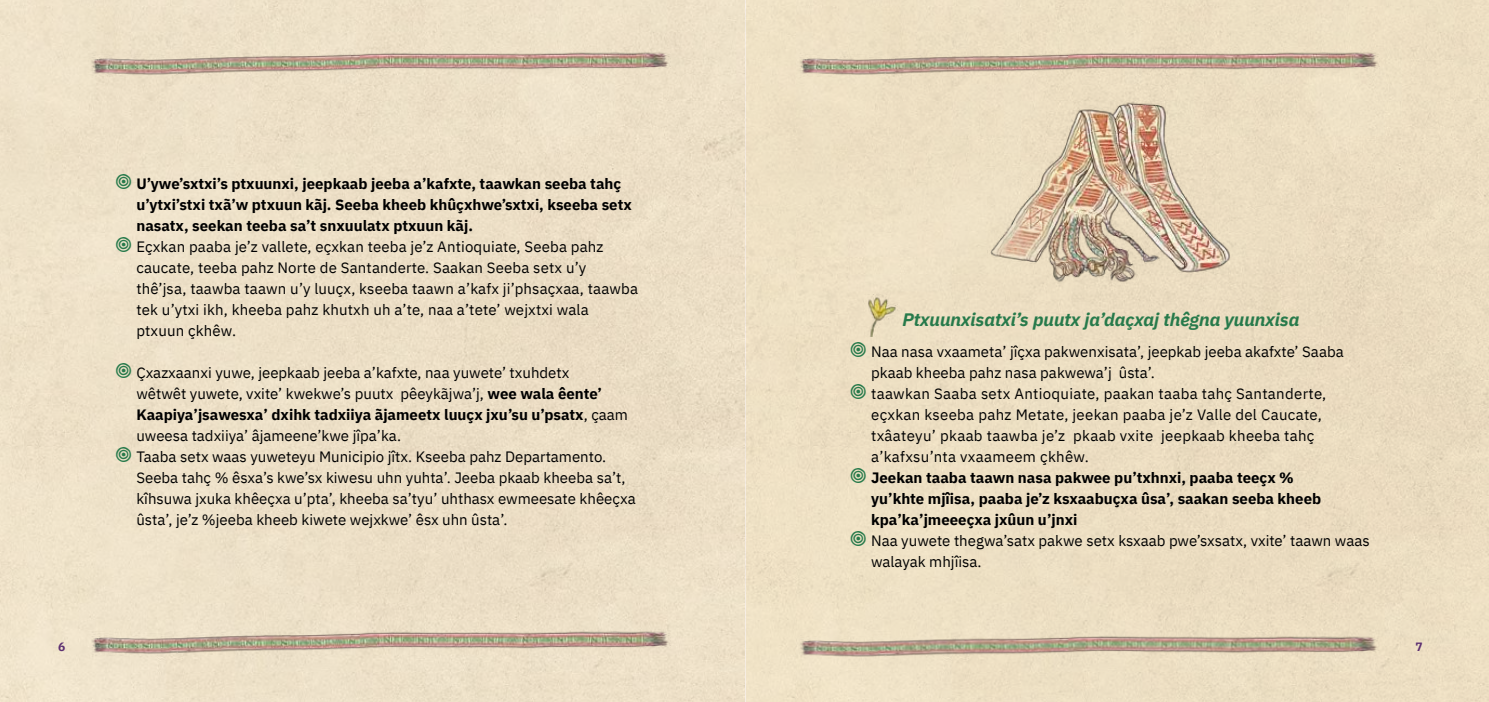
<style>
.page{position:relative;width:1489px;height:702px;background:#fff}
.page>*{position:absolute;margin:0;border:0;box-sizing:border-box;transform-origin:0 0}
.t1{font:italic 700 18px "IBM Plex Sans";color:#277a4b}
.t2{font:15px/21px "IBM Plex Sans";color:#000}
.t3{font:700 15px/21px "IBM Plex Sans";color:#000}
.t4{font:15px/21px "IBM Plex Sans";letter-spacing:.02em;color:#000}
.t5{font:700 12px "IBM Plex Sans";color:#5c2f71}
.s1{font-weight:700}
</style>
<div class="page">
<div style="left:745px;top:0;width:743px;height:702px;background:#eddec2"></div>
<div style="left:0;top:0;width:744px;height:702px;background:#ede0c7"></div>
<img style="left:88px;top:622px;width:581px;height:37px">
<img style="left:91px;top:44px;width:579px;height:36px">
<img style="left:800px;top:625px;width:577px;height:39px">
<img style="left:800px;top:44px;width:578px;height:36px">
<img style="left:987px;top:54px;width:248px;height:248px">
<img style="left:868px;top:294px;width:28px;height:42px">
<p class="t3" style="left:136px;top:172px;width:497px">U’ywe’sxtxi’s ptxuunxi, jeepkaab jeeba a’kafxte, taawkan seeba tahç u’ytxi’stxi txã’w ptxuun kãj. Seeba kheeb khûçxhwe’sxtxi, kseeba setx nasatx, seekan teeba sa’t snxuulatx ptxuun kãj.</p>
<p class="t2" style="left:136px;top:235px;width:503px">Eçxkan paaba je’z vallete, eçxkan teeba je’z Antioquiate, Seeba pahz caucate, teeba pahz Norte de Santanderte. Saakan Seeba setx u’y thê’jsa, taawba taawn u’y luuçx, kseeba taawn a’kafx ji’phsaçxaa, taawba tek u’ytxi ikh, kheeba pahz khutxh uh a’te, naa a’tete’ wejxtxi wala ptxuun çkhêw.</p>
<p class="t2" style="left:136px;top:361px;width:501px">Çxazxaanxi yuwe, jeepkaab jeeba a’kafxte, naa yuwete’ txuhdetx<br>wêtwêt yuwete, vxite’ kwekwe’s puutx pêeykãjwa’j, <span class="s1">wee wala êente’ Kaapiya’jsawesxa’ dxihk tadxiiya ãjameetx luuçx jxu’su u’psatx</span>, çaam uweesa tadxiiya’ âjameene’kwe jîpa’ka.<br>Taaba setx waas yuweteyu Municipio jîtx. Kseeba pahz Departamento.<br>Seeba tahç % êsxa’s kwe’sx kiwesu uhn yuhta’. Jeeba pkaab kheeba sa’t, kîhsuwa jxuka khêeçxa u’pta’, kheeba sa’tyu’ uhthasx ewmeesate khêeçxa ûsta’, je’z %jeeba kheeb kiwete wejxkwe’ êsx uhn ûsta’.</p>
<p class="t1" style="left:902px;top:305px;width:398px">Ptxuunxisatxi’s puutx ja’daçxaj thêgna yuunxisa</p>
<p class="t4" style="left:871px;top:340px;width:474px">Naa nasa vxaameta’ jîçxa pakwenxisata’, jeepkab jeeba akafxte’ Saaba pkaab kheeba pahz nasa pakwewa’j ûsta’.<br>taawkan Saaba setx Antioquiate, paakan taaba tahç Santanderte, eçxkan kseeba pahz Metate, jeekan paaba je’z Valle del Caucate, txâateyu’ pkaab taawba je’z pkaab vxite jeepkaab kheeba tahç a’kafxsu’nta vxaameem çkhêw.</p>
<p class="t3" style="left:871px;top:466px;width:451px">Jeekan taaba taawn nasa pakwee pu’txhnxi, paaba teeçx % yu’khte mjîisa, paaba je’z ksxaabuçxa ûsa’, saakan seeba kheeb kpa’ka’jmeeeçxa jxûun u’jnxi</p>
<p class="t2" style="left:871px;top:529px;width:500px">Naa yuwete thegwa’satx pakwe setx ksxaab pwe’sxsatx, vxite’ taawn waas walayak mhjîisa.</p>
<p class="t5" style="left:58px;top:637px;width:9px">6</p>
<p class="t5" style="left:1415px;top:637px;width:9px">7</p>
</div>
